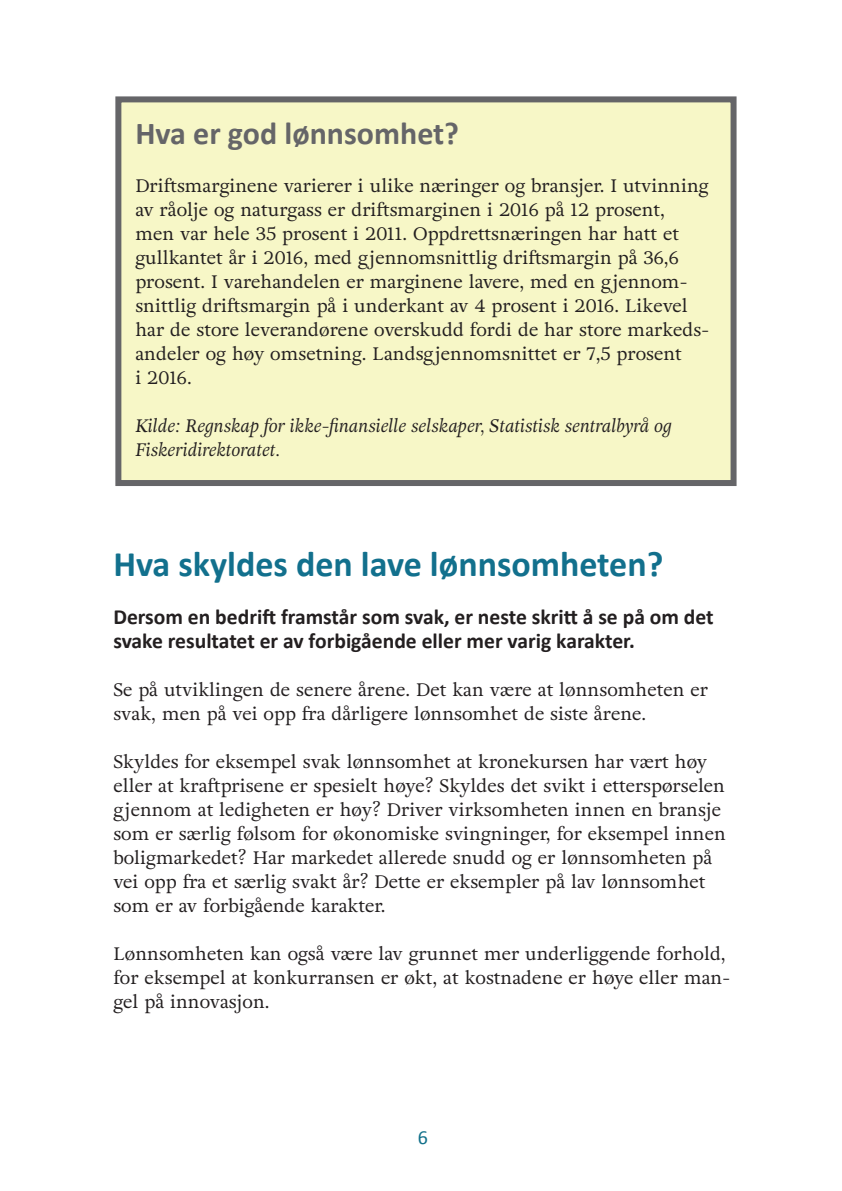
<style>
.page{position:relative;width:842px;height:1191px;background:#fff}
.page>*{position:absolute;margin:0;border:0;box-sizing:border-box;transform-origin:0 0}
.Heading_1{font:700 36px "Calibri";color:#12708d}
.Heading_1-2{font:700 32px "Calibri";color:#656568}
.Ingress{font:700 21.6px/24px "Calibri";color:#231f20}
.t1{font:20px "Calibri";color:#11708a}
.Brød{font:18px/24px "Adriane Text";color:#231f20}
.Brød-2{font:italic 18px/24px "Adriane Text";color:#231f20}
</style>
<div class="page">
<div style="left:115px;top:96px;width:621px;height:390px;background:#f7f7c7;border:6px solid #656568"></div>
<p class="Heading_1-2" style="left:135px;top:114px;width:325px">Hva er god lønnsomhet?</p>
<p class="Brød" style="left:135px;top:174px;width:575px">Driftsmarginene varierer i ulike næringer og bransjer. I utvinning av råolje og naturgass er driftsmarginen i 2016 på 12 prosent,<br>men var hele 35 prosent i 2011. Oppdrettsnæringen har hatt et gullkantet år i 2016, med gjennomsnittlig driftsmargin på 36,6 prosent. I varehandelen er marginene lavere, med en gjennom&shy;snittlig driftsmargin på i underkant av 4 prosent i 2016. Likevel har de store leverandørene overskudd fordi de har store markeds&shy;andeler og høy omsetning. Landsgjennomsnittet er 7,5 prosent<br>i 2016.</p>
<p class="Brød-2" style="left:135px;top:415px;width:538px">Kilde: Regnskap for ikke-finansielle selskaper, Statistisk sentralbyrå og<br>Fiskeridirektoratet.</p>
<p class="Heading_1" style="left:113px;top:542px;width:551px">Hva skyldes den lave lønnsomheten?</p>
<p class="Ingress" style="left:113px;top:604px;width:602px">Dersom en bedrift framstår som svak, er neste skritt å se på om det svake resultatet er av forbigående eller mer varig karakter.</p>
<p class="Brød" style="left:113px;top:678px;width:596px">Se på utviklingen de senere årene. Det kan være at lønnsomheten er svak, men på vei opp fra dårligere lønnsomhet de siste årene.</p>
<p class="Brød" style="left:113px;top:750px;width:614px">Skyldes for eksempel svak lønnsomhet at kronekursen har vært høy eller at kraftprisene er spesielt høye? Skyldes det svikt i etterspørselen gjennom at ledigheten er høy? Driver virksomheten innen en bransje som er særlig følsom for økonomiske svingninger, for eksempel innen boligmarkedet? Har markedet allerede snudd og er lønnsomheten på vei opp fra et særlig svakt år? Dette er eksempler på lav lønnsomhet som er av forbigående karakter.</p>
<p class="Brød" style="left:113px;top:942px;width:618px">Lønnsomheten kan også være lav grunnet mer underliggende forhold, for eksempel at konkurransen er økt, at kostnadene er høye eller man&shy;gel på innovasjon.</p>
<p class="t1" style="left:418px;top:1124px;width:12px">6</p>
</div>
